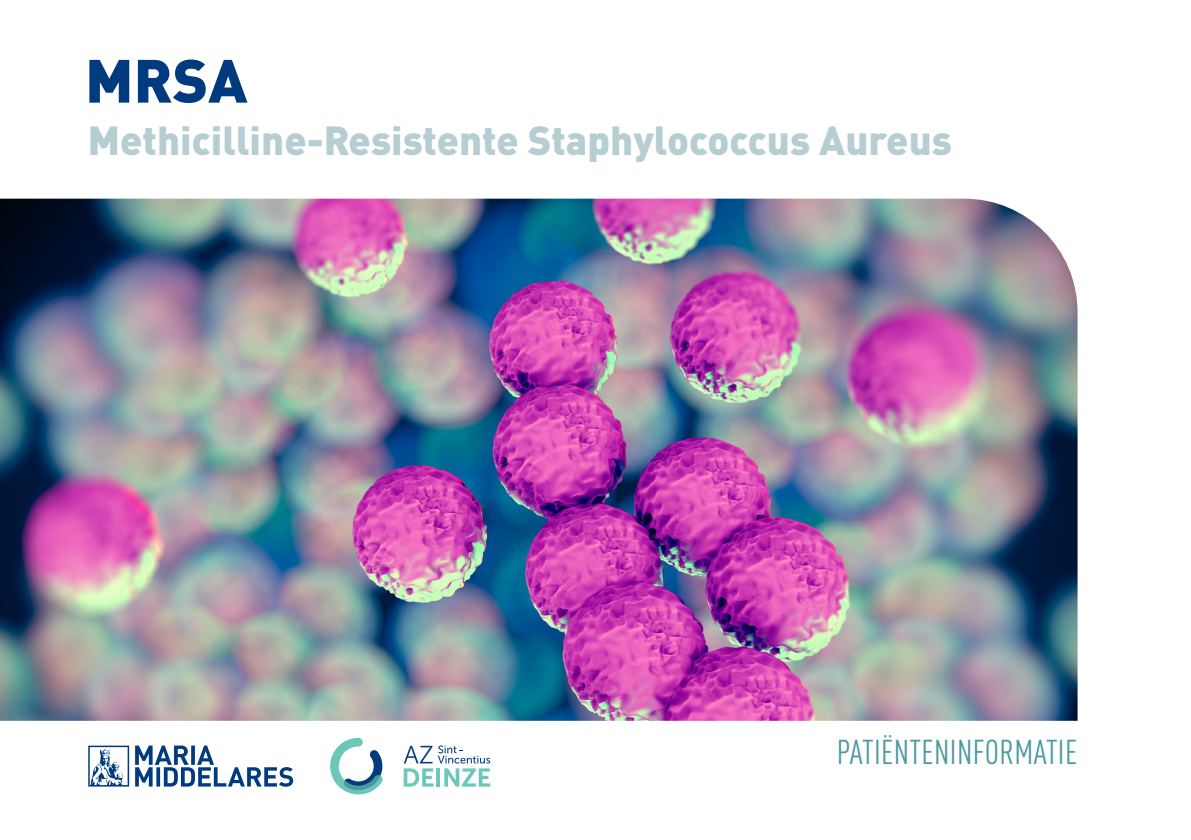
<style>
.page{position:relative;width:1191px;height:840px;background:#fff}
.page>*{position:absolute;margin:0;border:0;box-sizing:border-box;transform-origin:0 0}
.Title_Brochure_Cover{font:900 60px "DINOT";color:#013b7f}
.Subtitle_Brochure_Cover{font:900 40px "DINOT";color:#b6cdd2}
.Patiënteninformatie{font:condensed 34px "DINOT";letter-spacing:.01em;color:#4d9aa2}
</style>
<div class="page">
<svg style="left:330px;top:737px;width:53px;height:57px"></svg>
<svg style="left:404px;top:745px;width:86px;height:41px"></svg>
<svg style="left:135px;top:745px;width:158px;height:41px"></svg>
<svg style="left:88px;top:745px;width:41px;height:41px"></svg>
<img style="left:0;top:198px;width:1077px;height:522px">
<p class="Title_Brochure_Cover" style="left:85px;top:41px;width:164px">MRSA</p>
<p class="Subtitle_Brochure_Cover" style="left:88px;top:114px;width:865px">Methicilline-Resistente Staphylococcus Aureus</p>
<p class="Patiënteninformatie" style="left:837px;top:731px;width:242px">PATIËNTENINFORMATIE</p>
</div>
